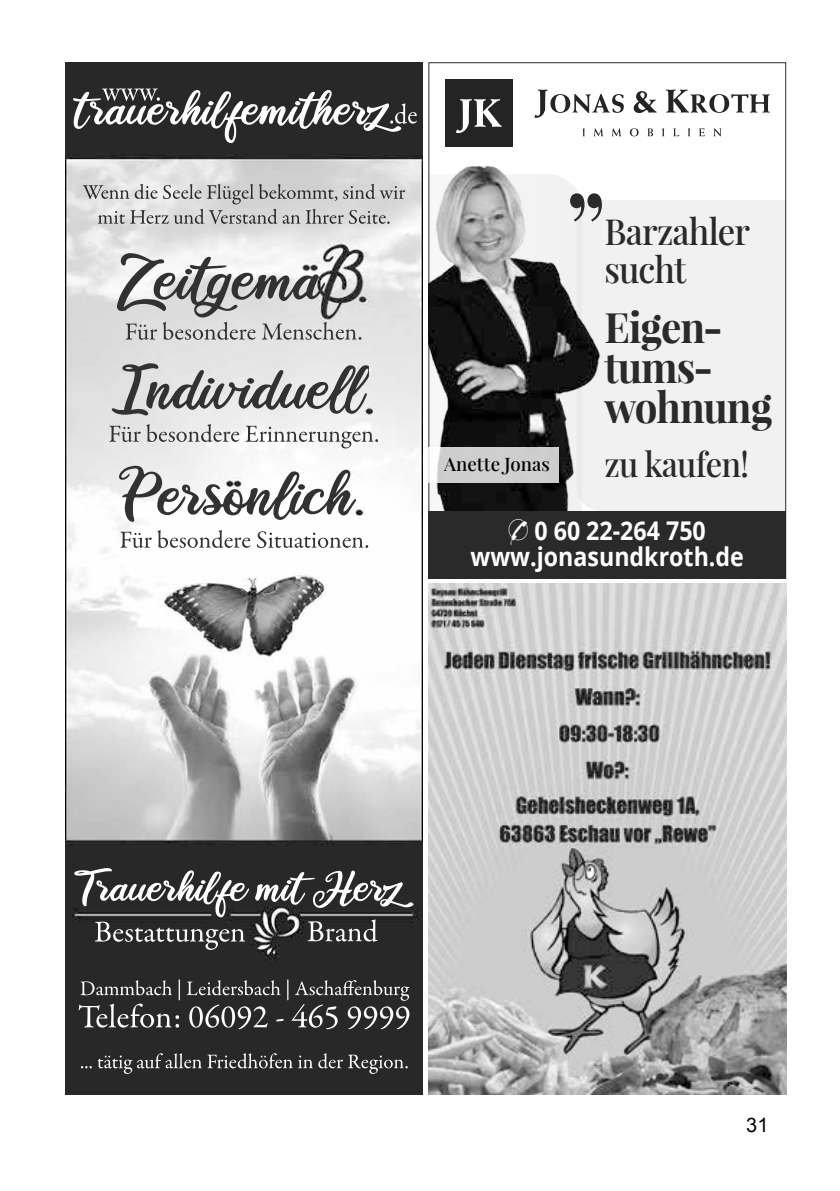
<style>
.page{position:relative;width:840px;height:1191px;background:#fff}
.page>*{position:absolute;margin:0;border:0;box-sizing:border-box;transform-origin:0 0}
.t1{font:600 107.8px "Playfair Display";color:#2a2a2a;scale:.88 1}
.t2{font:700 42px/40px "Playfair Display";letter-spacing:-.025em;color:#2a2a2a;scale:.96 1}
.t3{font:600 36px/38px "Playfair Display";letter-spacing:-.025em;color:#2a2a2a;scale:.96 1}
.t4{font:600 34px "Playfair Display";letter-spacing:-.025em;color:#2a2a2a;scale:.96 1}
.t5{font:700 25.8px/25.8px "Open Sans";color:#fff;scale:.9 1}
.t6{font:20px "Arial";color:#000}
.t7{font:600 18.6px "Playfair Display";color:#000}
</style>
<div class="page">
<img style="left:65px;top:62px;width:357px;height:1032px">
<div style="left:608px;top:200px;width:175px;height:311px;background:#f1f1f1"></div>
<svg style="left:534px;top:90px;width:89px;height:28px"></svg>
<svg style="left:666px;top:90px;width:103px;height:23px"></svg>
<svg style="left:633px;top:91px;width:23px;height:22px"></svg>
<svg style="left:594px;top:128px;width:8px;height:8px"></svg>
<svg style="left:612px;top:128px;width:8px;height:8px"></svg>
<svg style="left:629px;top:128px;width:9px;height:8px"></svg>
<svg style="left:647px;top:128px;width:5px;height:8px"></svg>
<svg style="left:673px;top:128px;width:6px;height:8px"></svg>
<svg style="left:699px;top:128px;width:5px;height:8px"></svg>
<svg style="left:713px;top:128px;width:8px;height:8px"></svg>
<svg style="left:662px;top:128px;width:2px;height:8px"></svg>
<div style="left:444px;top:79px;width:68px;height:68px;background:#242424"></div>
<svg style="left:455px;top:99px;width:46px;height:34px"></svg>
<img style="left:428px;top:147px;width:180px;height:364px">
<svg style="left:428px;top:447px;width:130px;height:36px;background:#d1d1d1"></svg>
<div style="left:428px;top:511px;width:357px;height:67px;background:#2a2a2a"></div>
<img style="left:428px;top:583px;width:357px;height:511px">
<p class="t7" style="left:444px;top:452px;width:107px">Anette Jonas</p>
<h1 class="t1" style="left:565px;top:94px;width:45px">„</h1>
<h3 class="t3" style="left:604px;top:211px;width:153px">Barzahler sucht</h3>
<h2 class="t2" style="left:604px;top:306px;width:176px">Eigen&shy;tums&shy;wohnung</h2>
<h3 class="t4" style="left:604px;top:441px;width:152px">zu kaufen!</h3>
<p class="t5" style="left:470px;top:517px;width:305px;text-indent:64px">0 60 22-264 750 www.jonasundkroth.de</p>
<p class="t6" style="left:745px;top:1111px;width:24px">31</p>
</div>
